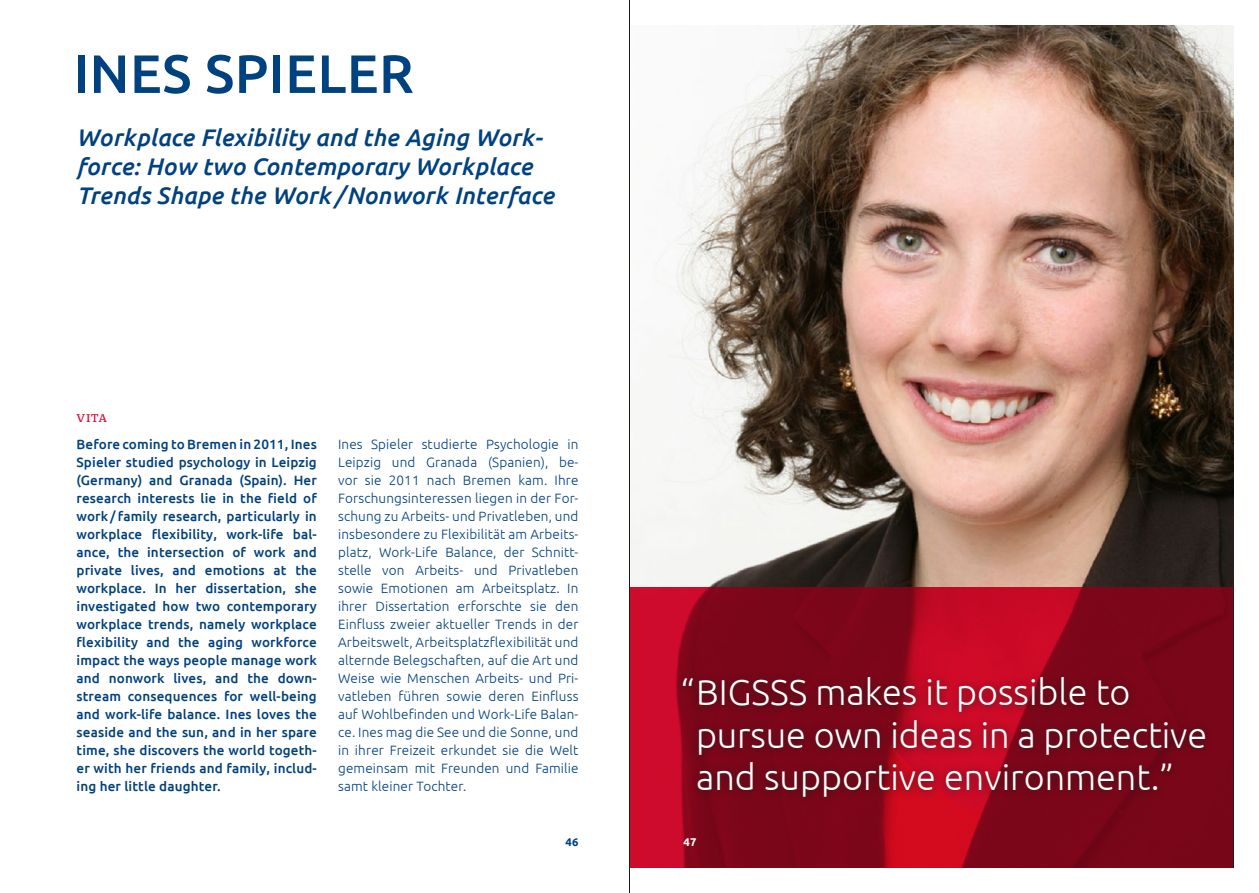
<style>
.page{position:relative;width:1259px;height:893px;background:#fff}
.page>*{position:absolute;margin:0;border:0;box-sizing:border-box;transform-origin:0 0}
.t1{font:500 54px "Ubuntu";letter-spacing:.01em;color:#004180}
.t2{font:300 36px/42.8px "Ubuntu";color:#fff}
.t3{font:italic 500 24px/28.8px "Ubuntu";letter-spacing:.01em;color:#004180}
.t4{font:300 13.5px/18px "Ubuntu";letter-spacing:.01em;color:#004180;text-align:justify}
.t5{font:500 13.5px/18px "Ubuntu";letter-spacing:.01em;color:#004180;text-align:justify}
.t6{font:600 11.25px "St Marie";color:#d50c2f}
.t7{font:700 11.25px "Ubuntu";color:#004180}
.t8{font:700 11.25px "Ubuntu";color:#fff}
</style>
<div class="page">
<img style="left:630px;top:26px;width:603px;height:561px">
<svg style="left:630px;top:587px;width:603px;height:280px;background:#96071e"></svg>
<div style="left:674px;top:668px;width:540px;height:137px;background:#1a1a18;opacity:.75"></div>
<hr style="left:629px;top:0;width:1px;height:893px;background:#1a1a18">
<h1 class="t1" style="left:73px;top:40px;width:342px">INES SPIELER</h1>
<h3 class="t3" style="left:77px;top:123px;width:479px">Workplace Flexibility and the Aging Work&shy;force: How two Contemporary Workplace<br>Trends Shape the Work /Nonwork Interface</h3>
<p class="t6" style="left:77px;top:411px;width:32px">VITA</p>
<p class="t5" style="left:77px;top:435px;width:242px">Before coming to Bremen in 2011, Ines Spieler studied psychology in Leipzig (Germany) and Granada (Spain). Her research interests lie in the field of work / family research, particularly in workplace flexibility, work-life bal&shy;ance, the intersection of work and private lives, and emotions at the workplace. In her dissertation, she investigated how two contemporary workplace trends, namely workplace flexibility and the aging workforce impact the ways people manage work and nonwork lives, and the down&shy;stream consequences for well-being and work-life balance. Ines loves the seaside and the sun, and in her spare time, she discovers the world togeth&shy;er with her friends and family, includ&shy;ing her little daughter.</p>
<p class="t4" style="left:338px;top:435px;width:242px">Ines Spieler studierte Psychologie in Leipzig und Granada (Spanien), be&shy;vor sie 2011 nach Bremen kam. Ihre Forschungsinteressen liegen in der For&shy;schung zu Arbeits- und Privatleben, und insbesondere zu Flexibilität am Arbeits&shy;platz, Work-Life Balance, der Schnitt&shy;stelle von Arbeits- und Privatleben sowie Emotionen am Arbeitsplatz. In ihrer Dissertation erforschte sie den Einfluss zweier aktueller Trends in der Arbeitswelt, Arbeitsplatzflexibilität und alternde Belegschaften, auf die Art und Weise wie Menschen Arbeits- und Pri&shy;vatleben führen sowie deren Einfluss auf Wohlbefinden und Work-Life Balan&shy;ce. Ines mag die See und die Sonne, und in ihrer Freizeit erkundet sie die Welt gemeinsam mit Freunden und Familie samt kleiner Tochter.</p>
<h2 class="t2" style="left:696px;top:670px;width:512px;text-indent:-16px">“ BIGSSS makes it possible to pursue own ideas in a protective and supportive environment.”</h2>
<p class="t7" style="left:565px;top:835px;width:15px">46</p>
<p class="t8" style="left:683px;top:835px;width:15px">47</p>
</div>
